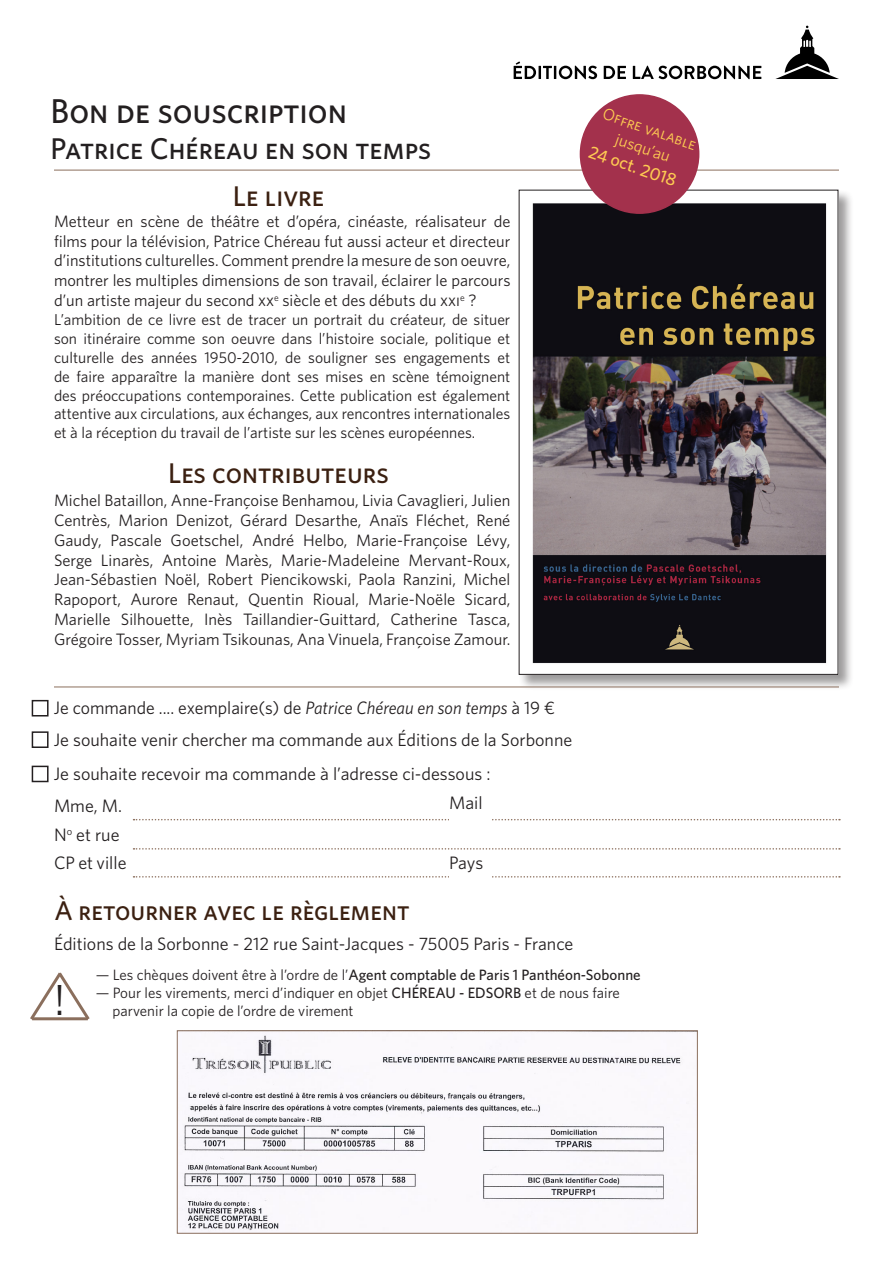
<style>
.page{position:relative;width:893px;height:1263px;background:#fff}
.page>*{position:absolute;margin:0;border:0;box-sizing:border-box;transform-origin:0 0}
.t1{font:43.5px "Whitney";color:#231f20}
.t2{font:500 34.5px "Whitney";color:#231f20}
.t3{font:500 30px "Whitney";color:#231f20}
.t4{font:500 28.5px "Whitney";color:#3b2011}
.t5{font:500 27px "Whitney";color:#3b2011}
.t6{font:18px "Whitney";color:#231f20}
.t7{font:500 17.7px "Whitney";color:#fecb52}
.t8{font:16.5px/19.8px "Whitney";color:#231f20;text-align:justify}
.t9{font:16.5px/19.8px "Whitney";color:#fecb52;text-align:center}
.t10{font:15.75px/18.9px "Whitney";color:#231f20;text-align:justify}
.t11{font:15px "Whitney";color:#231f20}
.t12{font:500 15px "Whitney";color:#231f20}
.s1{font-style:italic}
.s2{font-weight:400}
.s3{font-weight:500}
</style>
<div class="page">
<img style="left:181px;top:1032px;width:506px;height:199px">
<div style="left:177px;top:1030px;width:521px;height:203px;border:1px solid #8b6f5d"></div>
<div style="left:518px;top:189px;width:336px;height:501px;background:#231f20;opacity:.45"></div>
<img style="left:521px;top:192px;width:315px;height:480px">
<hr style="left:54px;top:170px;width:785px;height:1px;background:#8b6f5d">
<hr style="left:54px;top:687px;width:785px;height:1px;background:#8b6f5d">
<div style="left:32px;top:700px;width:17px;height:16px;border:2px solid #231f20"></div>
<div style="left:32px;top:766px;width:17px;height:16px;border:2px solid #231f20"></div>
<svg style="left:134px;top:819px;width:706px;height:1px"></svg>
<svg style="left:134px;top:848px;width:706px;height:1px"></svg>
<svg style="left:134px;top:876px;width:706px;height:1px"></svg>
<div style="left:449px;top:854px;width:43px;height:29px;background:#fff"></div>
<div style="left:32px;top:731px;width:17px;height:17px;border:2px solid #231f20"></div>
<div style="left:449px;top:794px;width:43px;height:29px;background:#fff"></div>
<svg style="left:514px;top:61px;width:83px;height:18px"></svg>
<svg style="left:604px;top:66px;width:22px;height:13px"></svg>
<svg style="left:633px;top:66px;width:128px;height:13px"></svg>
<svg style="left:775px;top:26px;width:64px;height:53px"></svg>
<div style="left:580px;top:95px;width:119px;height:118px;background:#a3314c;border-radius:50%"></div>
<div style="left:580px;top:94px;width:119px;height:120px;border:2px solid #a3314c;border-radius:50%"></div>
<svg style="left:30px;top:972px;width:60px;height:49px"></svg>
<hr style="left:32px;top:1017px;width:56px;height:3px;background:#8b6f5d">
<p class="t2" style="left:51px;top:88px;width:298px">Bon de souscription</p>
<p class="t3" style="left:51px;top:129px;width:382px">Patrice Chéreau en son temps</p>
<p class="t4" style="left:233px;top:178px;width:93px">Le livre</p>
<p class="t8" style="left:54px;top:211px;width:458px">Metteur en scène de théâtre et d’opéra, cinéaste, réalisateur de films pour la télévision, Patrice Chéreau fut aussi acteur et directeur d’institutions culturelles. Comment prendre la mesure de son oeuvre, montrer les multiples dimensions de son travail, éclairer le parcours d’un artiste majeur du second xx<sup>e</sup> siècle et des débuts du xxi<sup>e</sup> ?</p>
<p class="t10" style="left:54px;top:310px;width:458px">L’ambition de ce livre est de tracer un portrait du créateur, de situer son itinéraire comme son oeuvre dans l’histoire sociale, politique et culturelle des années 1950-2010, de souligner ses engagements et de faire apparaître la manière dont ses mises en scène témoignent des préoccupations contemporaines. Cette publication est également attentive aux circulations, aux échanges, aux rencontres internationales et à la réception du travail de l’artiste sur les scènes européennes.</p>
<p class="t4" style="left:168px;top:454px;width:222px">Les contributeurs</p>
<p class="t8" style="left:54px;top:490px;width:458px">Michel Bataillon, Anne-Françoise Benhamou, Livia Cavaglieri, Julien Centrès, Marion Denizot, Gérard Desarthe, Anaïs Fléchet, René Gaudy, Pascale Goetschel, André Helbo, Marie-Françoise Lévy, Serge Linarès, Antoine Marès, Marie-Madeleine Mervant-Roux, Jean-Sébastien Noël, Robert Piencikowski, Paola Ranzini, Michel Rapoport, Aurore Renaut, Quentin Rioual, Marie-Noële Sicard, Marielle Silhouette, Inès Taillandier-Guittard, Catherine Tasca, Grégoire Tosser, Myriam Tsikounas, Ana Vinuela, Françoise Zamour.</p>
<p class="t9" style="left:607px;top:103px;width:99px;rotate:19deg">Offre valable jusqu’au</p>
<p class="t7" style="left:593px;top:140px;width:93px;rotate:19deg">24 oct. 2018</p>
<p class="t6" style="left:54px;top:696px;width:503px">Je commande .... exemplaire(s) de <span class="s1">Patrice Chéreau en son temps</span> à 19 €</p>
<p class="t6" style="left:54px;top:727px;width:520px">Je souhaite venir chercher ma commande aux Éditions de la Sorbonne</p>
<p class="t6" style="left:54px;top:762px;width:438px">Je souhaite recevoir ma commande à l’adresse ci-dessous :</p>
<p class="t6" style="left:54px;top:794px;width:70px">Mme, M.</p>
<p class="t6" style="left:54px;top:823px;width:67px">N<sup>o</sup> et rue</p>
<p class="t6" style="left:54px;top:850px;width:74px">CP et ville</p>
<p class="t6" style="left:449px;top:850px;width:36px">Pays</p>
<p class="t5" style="left:54px;top:892px;width:357px">À retourner avec le règlement</p>
<p class="t6" style="left:54px;top:931px;width:521px">Éditions de la Sorbonne - 212 rue Saint-Jacques - 75005 Paris - France</p>
<p class="t6" style="left:449px;top:790px;width:35px">Mail</p>
<p class="t1" style="left:54px;top:971px;width:13px">!</p>
<p class="t12" style="left:96px;top:964px;width:547px"><span class="s2">— Les chèques doivent être à l’ordre de l’</span>Agent comptable de Paris 1 Panthéon-Sobonne</p>
<p class="t11" style="left:96px;top:982px;width:526px">— Pour les virements, merci d’indiquer en objet <span class="s3">CHÉREAU - EDSORB</span> et de nous faire</p>
<p class="t11" style="left:113px;top:1000px;width:242px">parvenir la copie de l’ordre de virement</p>
</div>
